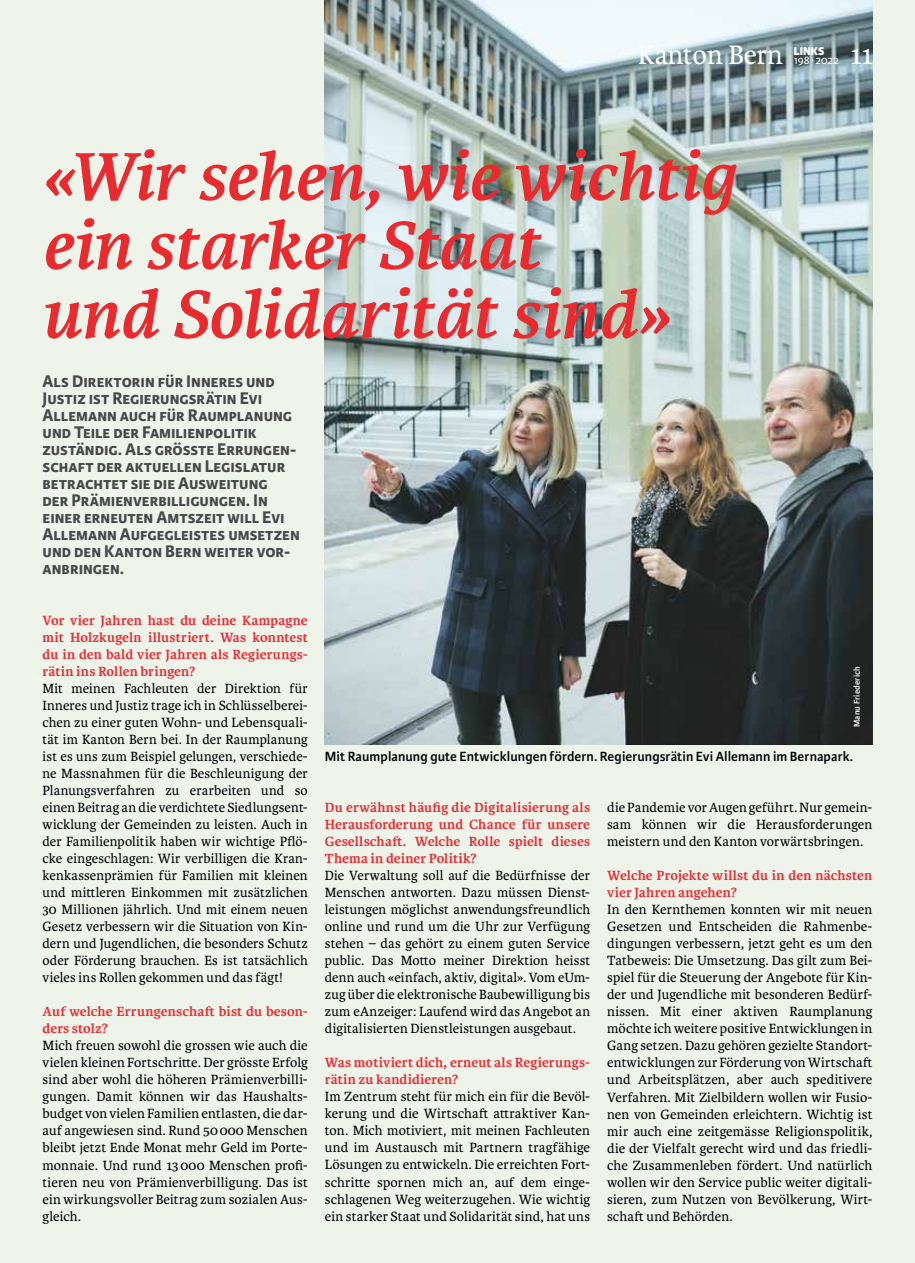
<style>
.page{position:relative;width:915px;height:1263px;background:#fff}
.page>*{position:absolute;margin:0;border:0;box-sizing:border-box;transform-origin:0 0}
.t1{font:italic 700 72px/69px "Karmina";letter-spacing:-.01em;color:#e92b30}
.t2{font:28.5px "Karmina";color:#fff}
.t3{font:700 18px/17px "Karmina Sans";color:#474847}
.t4{font:14.25px/17px "Karmina";letter-spacing:.01em;color:#000;text-align:justify}
.t5{font:700 14.25px/17px "Karmina";letter-spacing:.01em;color:#e92b30}
.t6{font:600 14.25px "Karmina Sans";letter-spacing:.005em;color:#000}
.t7{font:12px "Karmina Sans";letter-spacing:-.025em;color:#fff}
.t8{font:800 12px "Karmina Sans";color:#fff}
.t9{font:600 9px "Karmina Sans";letter-spacing:.02em;color:#fff}
</style>
<div class="page">
<div style="left:0;top:0;width:914px;height:1263px;background:#eff4eb"></div>
<img style="left:325px;top:0;width:547px;height:744px">
<h2 class="t2" style="left:637px;top:39px;width:147px">Kanton Bern</h2>
<p class="t8" style="left:793px;top:44px;width:32px">LINKS</p>
<p class="t7" style="left:793px;top:53px;width:47px">198 ∙ 2022</p>
<h2 class="t2" style="left:850px;top:39px;width:24px">11</h2>
<h1 class="t1" style="left:41px;top:143px;width:695px">«Wir sehen, wie wichtig ein starker Staat<br>und Solidarität sind»</h1>
<p class="t3" style="left:43px;top:373px;width:259px">Als Direktorin für Inneres und<br>Justiz ist Regierungsrätin Evi<br>Allemann auch für Raumplanung und Teile der Familienpolitik zuständig. Als grösste Errungen&shy;schaft der aktuellen Legislatur betrachtet sie die Ausweitung<br>der Prämienverbilligungen. In einer erneuten Amtszeit will Evi<br>Allemann Aufgegleistes umsetzen und den Kanton Bern weiter vor&shy;anbringen.</p>
<p class="t5" style="left:43px;top:612px;width:267px;text-align:justify">Vor vier Jahren hast du deine Kampagne mit Holzkugeln illustriert. Was konntest du in den bald vier Jahren als Regierungs&shy;rätin ins Rollen bringen?</p>
<p class="t4" style="left:43px;top:680px;width:267px">Mit meinen Fachleuten der Direktion für Inneres und Justiz trage ich in Schlüsselberei&shy;chen zu einer guten Wohn- und Lebensquali&shy;tät im Kanton Bern bei. In der Raumplanung ist es uns zum Beispiel gelungen, verschiede&shy;ne Massnahmen für die Beschleunigung der Planungsverfahren zu erarbeiten und so einen Beitrag an die verdichtete Siedlungsent&shy;wicklung der Gemeinden zu leisten. Auch in der Familienpolitik haben wir wichtige Pflö&shy;cke eingeschlagen: Wir verbilligen die Kran&shy;kenkassenprämien für Familien mit kleinen und mittleren Einkommen mit zusätzlichen 30 Millionen jährlich. Und mit einem neuen Gesetz verbessern wir die Situation von Kin&shy;dern und Jugendlichen, die besonders Schutz oder Förderung brauchen. Es ist tatsächlich vieles ins Rollen gekommen und das fägt!</p>
<p class="t5" style="left:43px;top:1003px;width:267px">Auf welche Errungenschaft bist du beson&shy;ders stolz?</p>
<p class="t4" style="left:43px;top:1037px;width:267px">Mich freuen sowohl die grossen wie auch die vielen kleinen Fortschritte. Der grösste Erfolg sind aber wohl die höheren Prämienverbilli&shy;gungen. Damit können wir das Haushalts&shy;budget von vielen Familien entlasten, die dar&shy;auf angewiesen sind. Rund 50000 Menschen bleibt jetzt Ende Monat mehr Geld im Porte&shy;monnaie. Und rund 13000 Menschen profi&shy;tieren neu von Prämienverbilligung. Das ist ein wirkungsvoller Beitrag zum sozialen Aus&shy;gleich.</p>
<p class="t9" style="left:851px;top:727px;width:63px;rotate:-90deg">Manu Friederich</p>
<p class="t6" style="left:325px;top:748px;width:529px">Mit Raumplanung gute Entwicklungen fördern. Regierungsrätin Evi Allemann im Bernapark.</p>
<p class="t5" style="left:325px;top:799px;width:267px;text-align:justify">Du erwähnst häufig die Digitalisierung als Herausforderung und Chance für unsere Gesellschaft. Welche Rolle spielt dieses Thema in deiner Politik?</p>
<p class="t4" style="left:325px;top:867px;width:267px">Die Verwaltung soll auf die Bedürfnisse der Menschen antworten. Dazu müssen Dienst&shy;leistungen möglichst anwendungsfreundlich online und rund um die Uhr zur Verfügung stehen – das gehört zu einem guten Service public. Das Motto meiner Direktion heisst denn auch «einfach, aktiv, digital». Vom eUm&shy;zug über die elektronische Baubewilligung bis zum eAnzeiger: Laufend wird das Angebot an digitalisierten Dienstleistungen ausgebaut.</p>
<p class="t5" style="left:325px;top:1054px;width:267px">Was motiviert dich, erneut als Regierungs&shy;rätin zu kandidieren?</p>
<p class="t4" style="left:325px;top:1088px;width:267px">Im Zentrum steht für mich ein für die Bevöl&shy;kerung und die Wirtschaft attraktiver Kan&shy;ton. Mich motiviert, mit meinen Fachleuten und im Austausch mit Partnern tragfähige Lösungen zu entwickeln. Die erreichten Fort&shy;schritte spornen mich an, auf dem einge&shy;schlagenen Weg weiterzugehen. Wie wichtig ein starker Staat und Solidarität sind, hat uns</p>
<p class="t4" style="left:607px;top:799px;width:267px">die Pandemie vor Augen geführt. Nur gemein&shy;sam können wir die Herausforderungen meistern und den Kanton vorwärtsbringen.</p>
<p class="t5" style="left:607px;top:867px;width:267px">Welche Projekte willst du in den nächsten vier Jahren angehen?</p>
<p class="t4" style="left:607px;top:901px;width:267px">In den Kernthemen konnten wir mit neuen Gesetzen und Entscheiden die Rahmenbe&shy;dingungen verbessern, jetzt geht es um den Tatbeweis: Die Umsetzung. Das gilt zum Bei&shy;spiel für die Steuerung der Angebote für Kin&shy;der und Jugendliche mit besonderen Bedürf&shy;nissen. Mit einer aktiven Raumplanung möchte ich weitere positive Entwicklungen in Gang setzen. Dazu gehören gezielte Standort&shy;entwicklungen zur Förderung von Wirtschaft und Arbeitsplätzen, aber auch speditivere Verfahren. Mit Zielbildern wollen wir Fusio&shy;nen von Gemeinden erleichtern. Wichtig ist mir auch eine zeitgemässe Religionspolitik, die der Vielfalt gerecht wird und das friedli&shy;che Zusammenleben fördert. Und natürlich wollen wir den Service public weiter digitali&shy;sieren, zum Nutzen von Bevölkerung, Wirt&shy;schaft und Behörden.</p>
</div>
